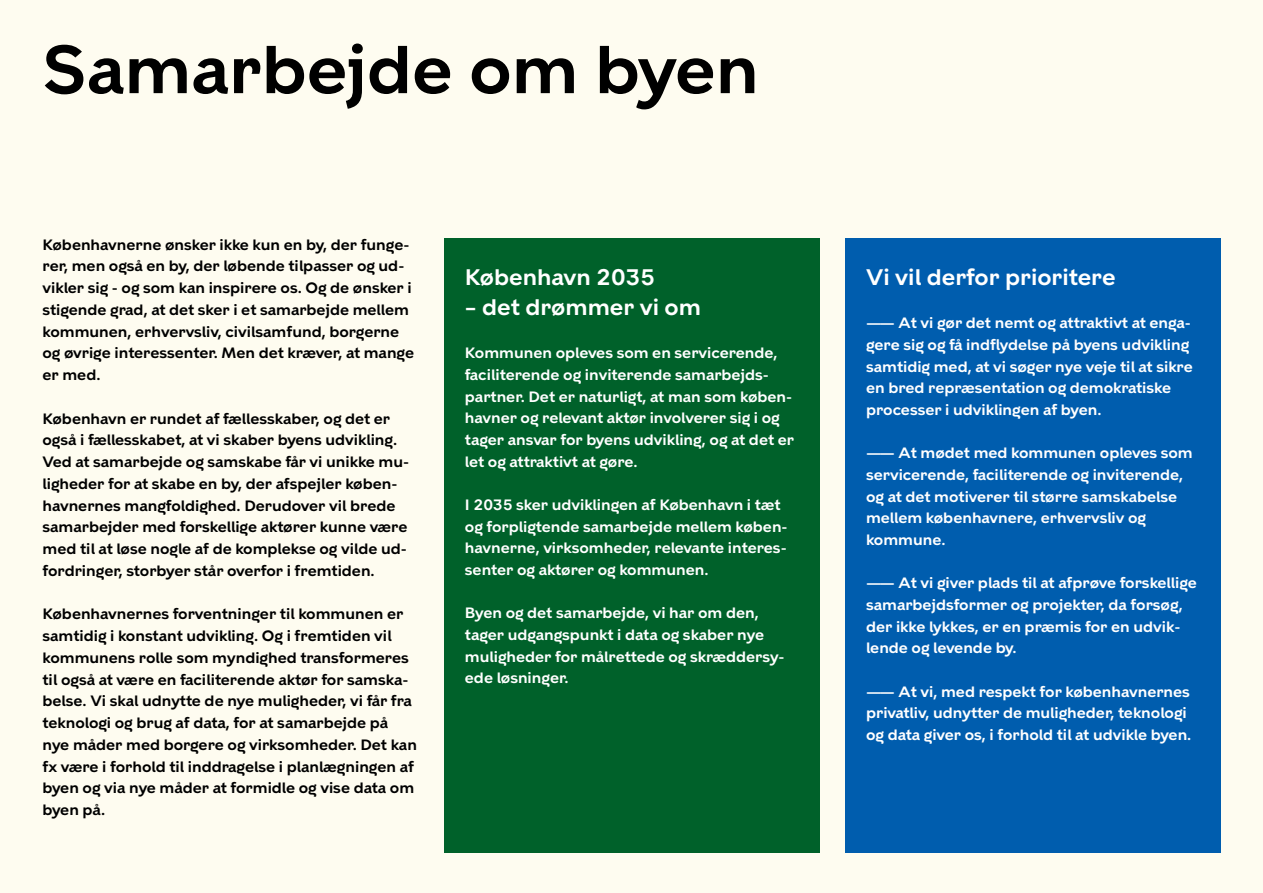
<style>
.page{position:relative;width:1263px;height:893px;background:#fefcf0}
.page>*{position:absolute;margin:0;border:0;box-sizing:border-box;transform-origin:0 0}
.t1{font:600 67.5px "KBH";color:#000}
.t2{font:600 22.5px "KBH";color:#fff}
.t3{font:600 15px/21.8px "KBH";color:#fff}
.t4{font:600 15px/21.8px "KBH";color:#000}
</style>
<div class="page">
<div style="left:845px;top:238px;width:375px;height:615px;background:#005dae"></div>
<div style="left:444px;top:238px;width:375px;height:615px;background:#00612a"></div>
<h1 class="t1" style="left:43px;top:41px;width:718px">Samarbejde om byen</h1>
<p class="t4" style="left:43px;top:235px;width:373px">Københavnerne ønsker ikke kun en by, der funge&shy;rer, men også en by, der løbende tilpasser og ud&shy;vikler sig - og som kan inspirere os. Og de ønsker i stigende grad, at det sker i et samarbejde mellem kommunen, erhvervsliv, civilsamfund, borgerne og øvrige interessenter. Men det kræver, at mange er med.</p>
<p class="t4" style="left:43px;top:409px;width:368px">København er rundet af fællesskaber, og det er også i fællesskabet, at vi skaber byens udvikling.<br>Ved at samarbejde og samskabe får vi unikke mu&shy;ligheder for at skabe en by, der afspejler køben&shy;havnernes mangfoldighed. Derudover vil brede samarbejder med forskellige aktører kunne være med til at løse nogle af de komplekse og vilde ud&shy;fordringer, storbyer står overfor i fremtiden.</p>
<p class="t4" style="left:43px;top:604px;width:376px">Københavnernes forventninger til kommunen er samtidig i konstant udvikling. Og i fremtiden vil kommunens rolle som myndighed transformeres til også at være en faciliterende aktør for samska&shy;belse. Vi skal udnytte de nye muligheder, vi får fra teknologi og brug af data, for at samarbejde på nye måder med borgere og virksomheder. Det kan fx være i forhold til inddragelse i planlægningen af byen og via nye måder at formidle og vise data om byen på.</p>
<h2 class="t2" style="left:465px;top:268px;width:192px">København 2035</h2>
<h2 class="t2" style="left:465px;top:298px;width:238px">– det drømmer vi om</h2>
<p class="t3" style="left:465px;top:343px;width:331px">Kommunen opleves som en servicerende, faciliterende og inviterende samarbejds&shy;partner. Det er naturligt, at man som køben&shy;havner og relevant aktør involverer sig i og tager ansvar for byens udvikling, og at det er let og attraktivt at gøre.</p>
<p class="t3" style="left:465px;top:495px;width:324px">I 2035 sker udviklingen af København i tæt og forpligtende samarbejde mellem køben&shy;havnerne, virksomheder, relevante interes&shy;senter og aktører og kommunen.</p>
<p class="t3" style="left:465px;top:603px;width:321px">Byen og det samarbejde, vi har om den, tager udgangspunkt i data og skaber nye muligheder for målrettede og skræddersy&shy;ede løsninger.</p>
<h2 class="t2" style="left:866px;top:268px;width:251px">Vi vil derfor prioritere</h2>
<p class="t3" style="left:866px;top:313px;width:328px">—— At vi gør det nemt og attraktivt at enga&shy;gere sig og få indflydelse på byens udvikling samtidig med, at vi søger nye veje til at sikre en bred repræsentation og demokratiske processer i udviklingen af byen.</p>
<p class="t3" style="left:866px;top:443px;width:328px">—— At mødet med kommunen opleves som servicerende, faciliterende og inviterende, og at det motiverer til større samskabelse mellem københavnere, erhvervsliv og kommune.</p>
<p class="t3" style="left:866px;top:573px;width:332px">—— At vi giver plads til at afprøve forskellige samarbejdsformer og projekter, da forsøg, der ikke lykkes, er en præmis for en udvik&shy;lende og levende by.</p>
<p class="t3" style="left:866px;top:682px;width:327px">—— At vi, med respekt for københavnernes privatliv, udnytter de muligheder, teknologi og data giver os, i forhold til at udvikle byen.</p>
</div>
